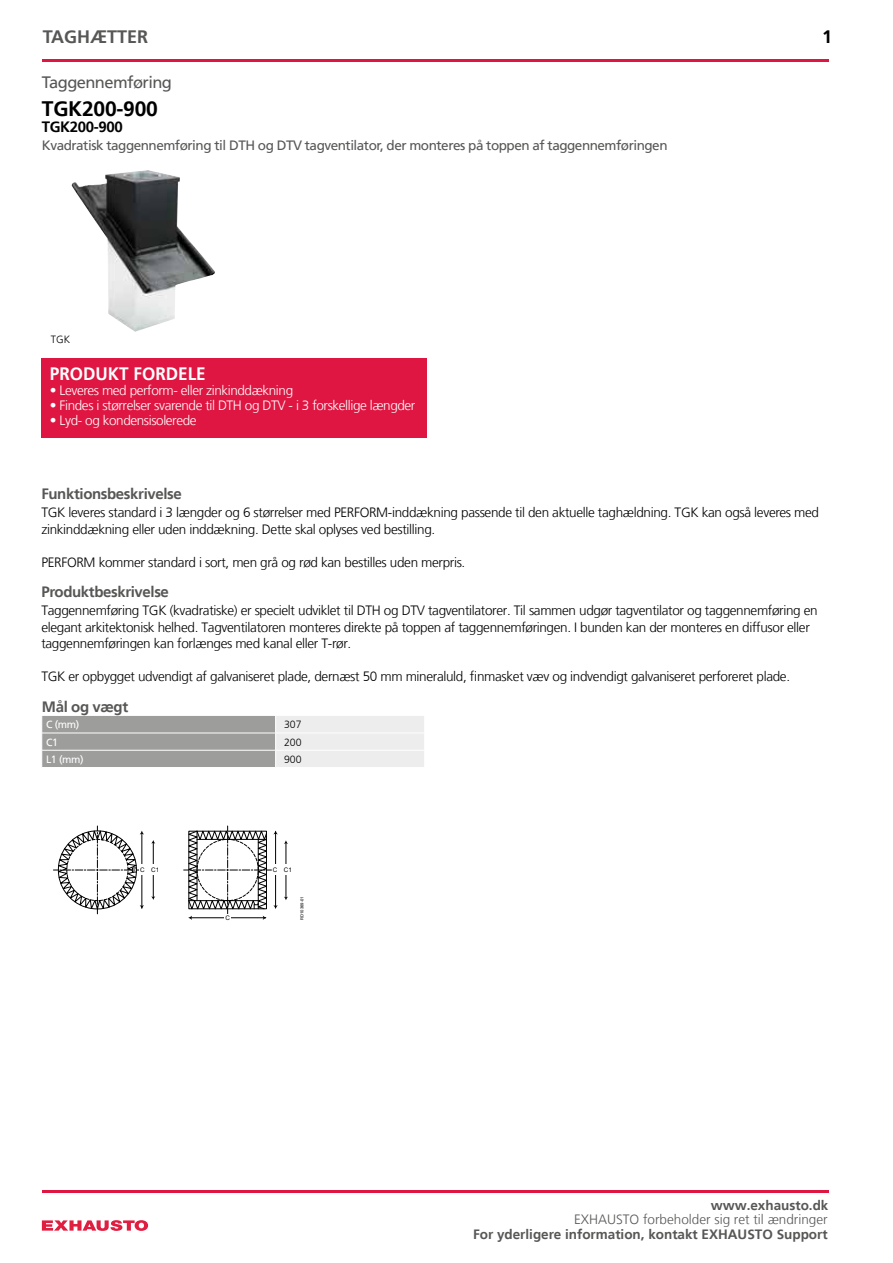
<style>
.page{position:relative;width:893px;height:1263px;background:#fff}
.page>*{position:absolute;margin:0;border:0;box-sizing:border-box;transform-origin:0 0}
.t1{font:700 21px "Frutiger LT";letter-spacing:-.01em;color:#000}
.t2{font:700 18px "Frutiger LT";color:#fff;scale:.95 1}
.t3{font:700 18px "Frutiger LT";color:#575756}
.t4{font:700 18px "Frutiger LT";color:#000}
.t5{font:16.5px "Frutiger LT";letter-spacing:-.035em;color:#575756}
.t6{font:700 15px "Frutiger LT";letter-spacing:-.025em;color:#575756}
.t7{font:700 15px "Frutiger LT";letter-spacing:-.025em;color:#000}
.t8{font:300 13.5px/16.5px "Frutiger LT";letter-spacing:-.025em;color:#000}
.t9{font:300 13.5px "Frutiger LT";letter-spacing:-.03em;color:#fff}
.t10{font:13.5px "Frutiger LT";letter-spacing:-.035em;color:#575756}
.t11{font:700 13.5px "Frutiger LT";color:#575756}
.t12{font:300 13.5px "Frutiger LT";color:#575756}
.t13{font:10.5px "Frutiger LT";letter-spacing:-.03em;color:#fff}
.t14{font:300 10.5px "Frutiger LT";color:#000}
.t15{font:6.3px "Arial";color:#000}
.t16{font:4.2px "Arial";color:#000}
</style>
<div class="page">
<svg style="left:53px;top:826px;width:91px;height:88px"></svg>
<div style="left:139px;top:864px;width:6px;height:11px;background:#fff"></div>
<hr style="left:153px;top:842px;width:1px;height:56px;background:#000">
<div style="left:150px;top:864px;width:6px;height:11px;background:#fff"></div>
<hr style="left:286px;top:842px;width:1px;height:56px;background:#000">
<svg style="left:284px;top:840px;width:4px;height:4px"></svg>
<div style="left:283px;top:865px;width:6px;height:10px;background:#fff"></div>
<svg style="left:184px;top:826px;width:94px;height:94px"></svg>
<div style="left:224px;top:914px;width:7px;height:9px;background:#fff"></div>
<div style="left:41px;top:358px;width:386px;height:79px;background:#df1641"></div>
<svg style="left:42px;top:1220px;width:106px;height:11px"></svg>
<hr style="left:42px;top:60px;width:786px;height:2px;background:#df1641">
<img style="left:71px;top:170px;width:144px;height:162px">
<svg style="left:42px;top:716px;width:382px;height:51px;background:#bebebe"></svg>
<hr style="left:42px;top:1190px;width:786px;height:2px;background:#df1641">
<h2 class="t3" style="left:43px;top:27px;width:107px">TAGHÆTTER</h2>
<h2 class="t4" style="left:822px;top:27px;width:12px">1</h2>
<p class="t5" style="left:42px;top:73px;width:132px">Taggennemføring</p>
<h1 class="t1" style="left:42px;top:96px;width:118px">TGK200-900</h1>
<p class="t7" style="left:42px;top:118px;width:82px">TGK200-900</p>
<p class="t10" style="left:42px;top:137px;width:627px">Kvadratisk taggennemføring til DTH og DTV tagventilator, der monteres på toppen af taggennemføringen</p>
<p class="t14" style="left:51px;top:333px;width:21px">TGK</p>
<h2 class="t2" style="left:50px;top:363px;width:166px">PRODUKT FORDELE</h2>
<p class="t9" style="left:50px;top:382px;width:245px">• Leveres med perform- eller zinkinddækning</p>
<p class="t9" style="left:50px;top:397px;width:367px">• Findes i størrelser svarende til DTH og DTV - i 3 forskellige længder</p>
<p class="t9" style="left:50px;top:412px;width:148px">• Lyd- og kondensisolerede</p>
<p class="t6" style="left:41px;top:485px;width:142px">Funktionsbeskrivelse</p>
<p class="t8" style="left:41px;top:505px;width:779px">TGK leveres standard i 3 længder og 6 størrelser med PERFORM-inddækning passende til den aktuelle taghældning. TGK kan også leveres med zinkinddækning eller uden inddækning. Dette skal oplyses ved bestilling.</p>
<p class="t8" style="left:41px;top:554px;width:425px">PERFORM kommer standard i sort, men grå og rød kan bestilles uden merpris.</p>
<p class="t8" style="left:41px;top:603px;width:778px">Taggennemføring TGK (kvadratiske) er specielt udviklet til DTH og DTV tagventilatorer. Til sammen udgør tagventilator og taggennemføring en elegant arkitektonisk helhed. Tagventilatoren monteres direkte på toppen af taggennemføringen. I bunden kan der monteres en diffusor eller taggennemføringen kan forlænges med kanal eller T-rør.</p>
<p class="t8" style="left:41px;top:669px;width:750px">TGK er opbygget udvendigt af galvaniseret plade, dernæst 50 mm mineraluld, finmasket væv og indvendigt galvaniseret perforeret plade.</p>
<p class="t6" style="left:42px;top:698px;width:88px">Mål og vægt</p>
<p class="t13" style="left:46px;top:718px;width:35px">C (mm)</p>
<p class="t14" style="left:284px;top:719px;width:19px">307</p>
<p class="t13" style="left:46px;top:736px;width:13px">C1</p>
<p class="t14" style="left:284px;top:736px;width:19px">200</p>
<p class="t13" style="left:46px;top:753px;width:39px">L1 (mm)</p>
<p class="t14" style="left:284px;top:753px;width:19px">900</p>
<p class="t6" style="left:41px;top:583px;width:129px">Produktbeskrivelse</p>
<p class="t15" style="left:140px;top:865px;width:21px">C C1</p>
<p class="t15" style="left:273px;top:866px;width:20px">C C1</p>
<p class="t15" style="left:226px;top:913px;width:6px">C</p>
<p class="t16" style="left:299px;top:920px;width:25px;rotate:-90deg">RD10369-01</p>
<p class="t11" style="left:711px;top:1198px;width:119px">www.exhausto.dk</p>
<p class="t12" style="left:574px;top:1212px;width:255px">EXHAUSTO forbeholder sig ret til ændringer</p>
<p class="t11" style="left:473px;top:1226px;width:356px">For yderligere information, kontakt EXHAUSTO Support</p>
</div>
